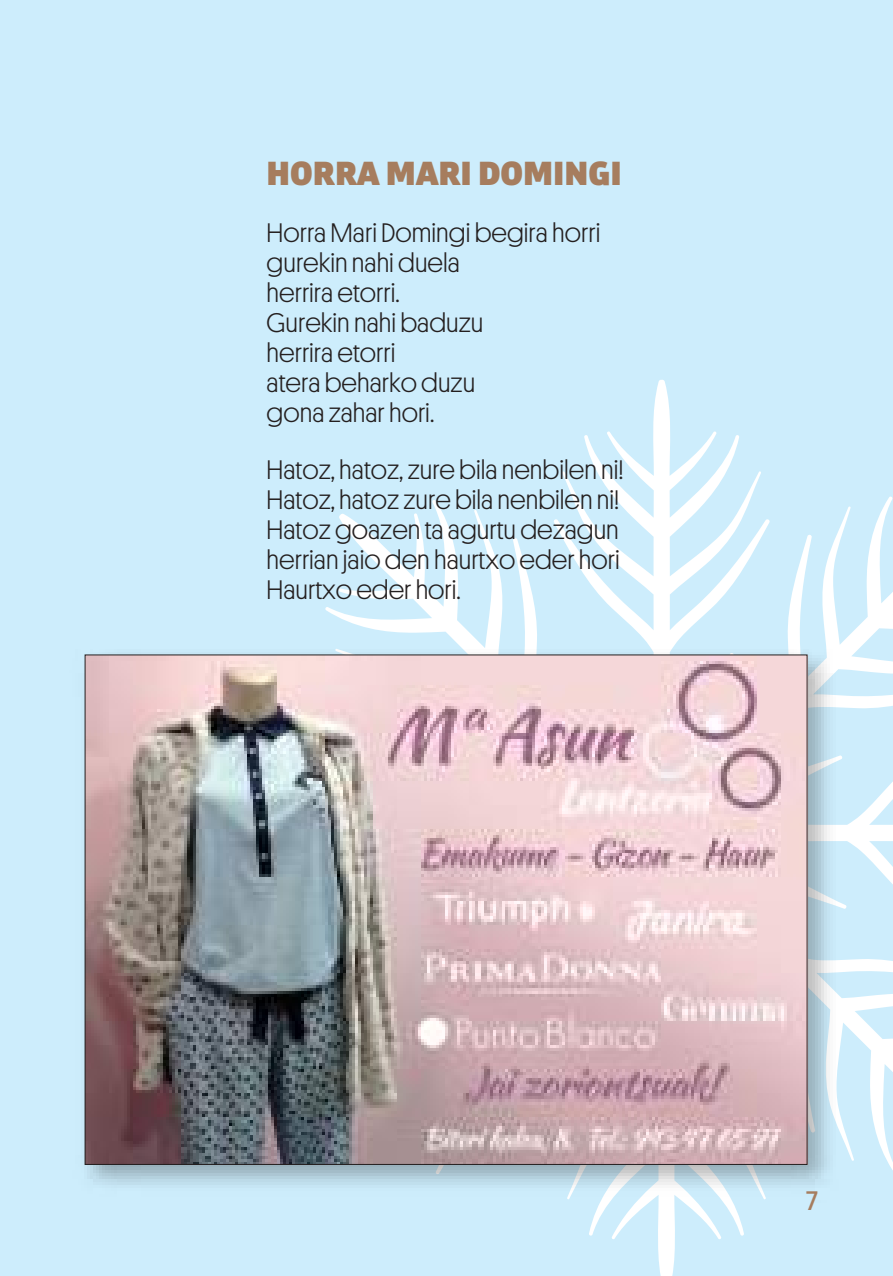
<style>
.page{position:relative;width:893px;height:1276px;background:#cdedfc}
.page>*{position:absolute;margin:0;border:0;box-sizing:border-box;transform-origin:0 0}
.t1{font:900 36px "Bulo";color:#a67d5e}
.t2{font:300 27px/30px "Platform";color:#241f1f}
.t3{font:27px "Platform";color:#a67d5e}
</style>
<div class="page">
<svg style="left:562px;top:379px;width:199px;height:261px"></svg>
<svg style="left:325px;top:499px;width:295px;height:141px"></svg>
<svg style="left:589px;top:1202px;width:155px;height:74px"></svg>
<svg style="left:844px;top:1022px;width:49px;height:148px"></svg>
<svg style="left:705px;top:495px;width:188px;height:157px"></svg>
<svg style="left:844px;top:652px;width:49px;height:370px"></svg>
<img style="left:84px;top:640px;width:760px;height:562px">
<img style="left:87px;top:656px;width:718px;height:507px">
<h1 class="t1" style="left:267px;top:160px;width:357px">HORRA MARI DOMINGI</h1>
<p class="t2" style="left:267px;top:217px;width:335px">Horra Mari Domingi begira horri gurekin nahi duela<br>herrira etorri.<br>Gurekin nahi baduzu<br>herrira etorri<br>atera beharko duzu<br>gona zahar hori.</p>
<p class="t2" style="left:267px;top:454px;width:358px">Hatoz, hatoz, zure bila nenbilen ni!<br>Hatoz, hatoz zure bila nenbilen ni!<br>Hatoz goazen ta agurtu dezagun herrian jaio den haurtxo eder hori<br>Haurtxo eder hori.</p>
<p class="t3" style="left:806px;top:1185px;width:14px">7</p>
</div>
